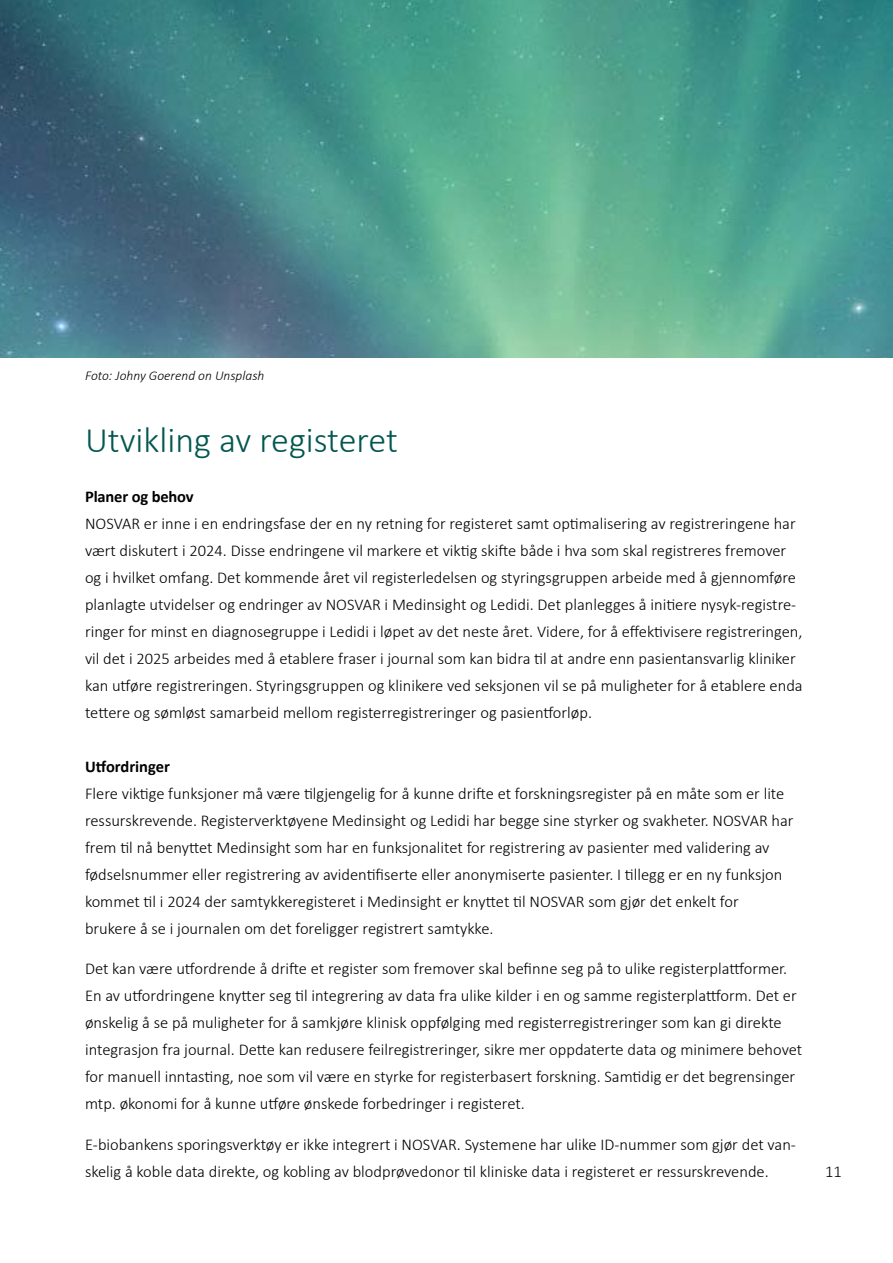
<style>
.page{position:relative;width:893px;height:1263px;background:#fff}
.page>*{position:absolute;margin:0;border:0;box-sizing:border-box;transform-origin:0 0}
.t1{font:300 36px "Calibri";color:#02574f}
.t2{font:300 16.5px/27px "Calibri";color:#000}
.t3{font:700 16.5px "Calibri";letter-spacing:-.01em;color:#000}
.t4{font:italic 300 13.5px "Calibri";color:#000}
</style>
<div class="page">
<img style="left:0;top:0;width:893px;height:357px">
<p class="t4" style="left:85px;top:367px;width:181px">Foto: Johny Goerend on Unsplash</p>
<h1 class="t1" style="left:85px;top:418px;width:314px">Utvikling av registeret</h1>
<p class="t3" style="left:85px;top:485px;width:110px">Planer og behov</p>
<p class="t2" style="left:85px;top:510px;width:719px">NOSVAR er inne i en endringsfase der en ny retning for registeret samt optimalisering av registreringene har vært diskutert i 2024. Disse endringene vil markere et viktig skifte både i hva som skal registreres fremover og i hvilket omfang. Det kommende året vil registerledelsen og styringsgruppen arbeide med å gjennomføre planlagte utvidelser og endringer av NOSVAR i Medinsight og Ledidi. Det planlegges å initiere nysyk-registre&shy;ringer for minst en diagnosegruppe i Ledidi i løpet av det neste året. Videre, for å effektivisere registreringen, vil det i 2025 arbeides med å etablere fraser i journal som kan bidra til at andre enn pasientansvarlig kliniker kan utføre registreringen. Styringsgruppen og klinikere ved seksjonen vil se på muligheter for å etablere enda tettere og sømløst samarbeid mellom registerregistreringer og pasientforløp.</p>
<p class="t3" style="left:85px;top:755px;width:86px">Utfordringer</p>
<p class="t2" style="left:85px;top:780px;width:710px">Flere viktige funksjoner må være tilgjengelig for å kunne drifte et forskningsregister på en måte som er lite ressurskrevende. Registerverktøyene Medinsight og Ledidi har begge sine styrker og svakheter. NOSVAR har frem til nå benyttet Medinsight som har en funksjonalitet for registrering av pasienter med validering av fødselsnummer eller registrering av avidentifiserte eller anonymiserte pasienter. I tillegg er en ny funksjon kommet til i 2024 der samtykkeregisteret i Medinsight er knyttet til NOSVAR som gjør det enkelt for brukere å se i journalen om det foreligger registrert samtykke.</p>
<p class="t2" style="left:85px;top:955px;width:719px">Det kan være utfordrende å drifte et register som fremover skal befinne seg på to ulike registerplattformer.<br>En av utfordringene knytter seg til integrering av data fra ulike kilder i en og samme registerplattform. Det er ønskelig å se på muligheter for å samkjøre klinisk oppfølging med registerregistreringer som kan gi direkte integrasjon fra journal. Dette kan redusere feilregistreringer, sikre mer oppdaterte data og minimere behovet for manuell inntasting, noe som vil være en styrke for registerbasert forskning. Samtidig er det begrensinger mtp. økonomi for å kunne utføre ønskede forbedringer i registeret.</p>
<p class="t2" style="left:85px;top:1130px;width:712px">E-biobankens sporingsverktøy er ikke integrert i NOSVAR. Systemene har ulike ID-nummer som gjør det van&shy;skelig å koble data direkte, og kobling av blodprøvedonor til kliniske data i registeret er ressurskrevende.</p>
<p class="t2" style="left:825px;top:1158px;width:18px">11</p>
</div>
